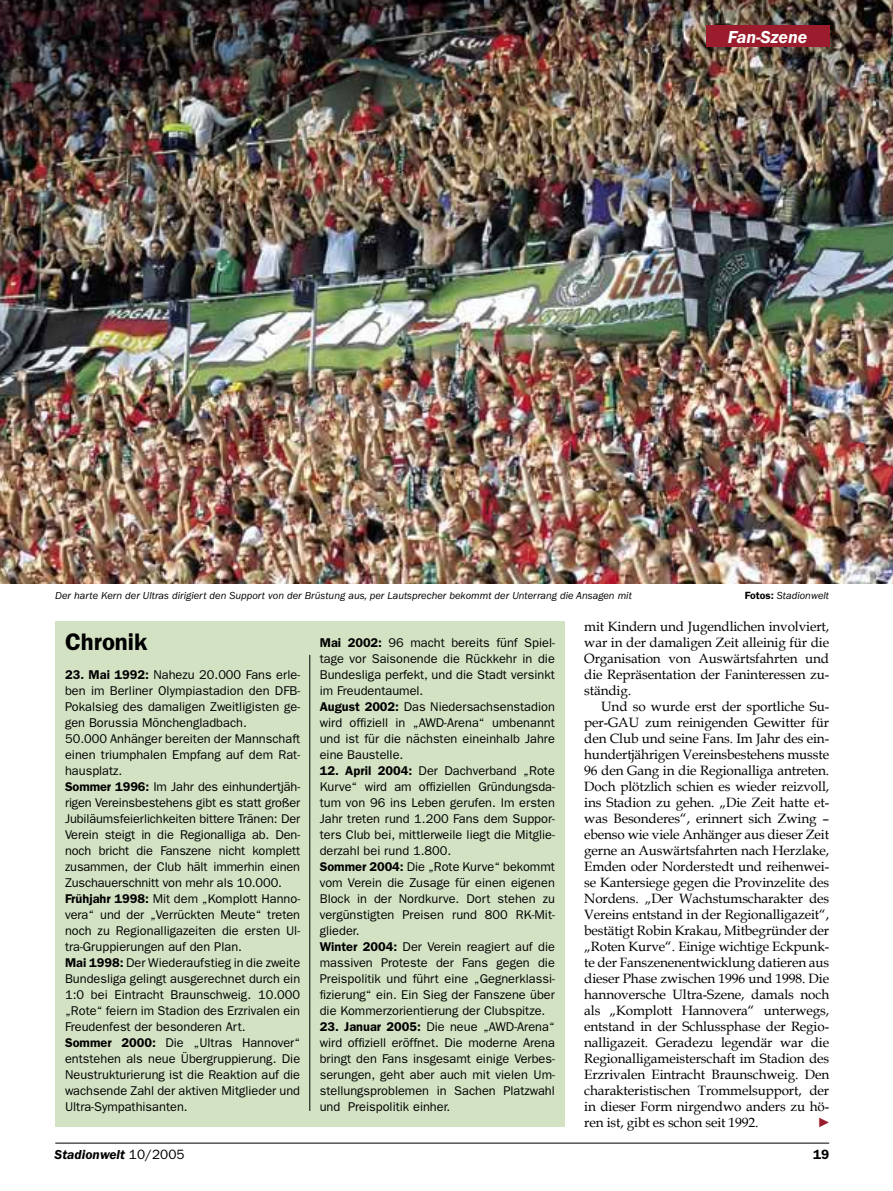
<style>
.page{position:relative;width:893px;height:1191px;background:#fff}
.page>*{position:absolute;margin:0;border:0;box-sizing:border-box;transform-origin:0 0}
.t1{font:600 24px "Franklin Gothic LT";color:#000}
.t2{font:italic 600 18px "Franklin Gothic LT";color:#fff}
.t3{font:13.5px/16px "Book Antiqua";letter-spacing:-.01em;color:#000;text-align:justify}
.t4{font:italic 600 13.5px "Franklin Gothic LT";color:#000}
.t5{font:600 13.5px "Franklin Gothic LT";color:#000}
.t6{font:12.75px/16px "Franklin Gothic LT";color:#000}
.t7{font:italic 10.5px "Franklin Gothic LT";color:#000}
.s1{font-weight:600;font-style:normal}
.s2{font-weight:600}
.s3{font-weight:400;font-style:normal}
</style>
<div class="page">
<img style="left:0;top:0;width:893px;height:583px">
<hr style="left:55px;top:51px;width:774px;height:1px;background:#000">
<hr style="left:55px;top:1142px;width:774px;height:1px;background:#000">
<div style="left:706px;top:26px;width:123px;height:21px;background:#9b1d2d"></div>
<div style="left:55px;top:621px;width:510px;height:506px;background:#d4e2c4"></div>
<hr style="left:310px;top:655px;width:1px;height:456px;background:#000">
<h2 class="t2" style="left:728px;top:27px;width:81px">Fan-Szene</h2>
<p class="t7" style="left:55px;top:590px;width:578px">Der harte Kern der Ultras dirigiert den Support von der Brüstung aus, per Lautsprecher bekommt der Unterrang die Ansagen mit</p>
<p class="t7" style="left:745px;top:590px;width:86px"><span class="s1">Fotos:</span> Stadionwelt</p>
<h1 class="t1" style="left:65px;top:627px;width:84px">Chronik</h1>
<p class="t6" style="left:65px;top:667px;width:237px"><span class="s2">23. Mai 1992:</span> Nahezu 20.000 Fans erle&shy;ben im Berliner Olympiastadion den DFB-Pokalsieg des damaligen Zweitligisten ge&shy;gen Borussia Mönchengladbach.<br>50.000 Anhänger bereiten der Mannschaft einen triumphalen Empfang auf dem Rat&shy;hausplatz.<br><span class="s2">Sommer 1996:</span> Im Jahr des einhundertjäh&shy;rigen Vereinsbestehens gibt es statt großer Jubiläumsfeierlichkeiten bittere Tränen: Der Verein steigt in die Regionalliga ab. Den&shy;noch bricht die Fanszene nicht komplett zusammen, der Club hält immerhin einen Zuschauerschnitt von mehr als 10.000.<br><span class="s2">Frühjahr 1998:</span> Mit dem „Komplott Hanno&shy;vera“ und der „Verrückten Meute“ treten noch zu Regionalligazeiten die ersten Ul&shy;tra-Gruppierungen auf den Plan.<br><span class="s2">Mai 1998:</span> Der Wiederaufstieg in die zweite Bundesliga gelingt ausgerechnet durch ein 1:0 bei Eintracht Braunschweig. 10.000 „Rote“ feiern im Stadion des Erzrivalen ein Freudenfest der besonderen Art.<br><span class="s2">Sommer 2000:</span> Die „Ultras Hannover“ entstehen als neue Übergruppierung. Die Neustrukturierung ist die Reaktion auf die wachsende Zahl der aktiven Mitglieder und Ultra-Sympathisanten.</p>
<p class="t3" style="left:584px;top:618px;width:246px">mit Kindern und Jugendlichen involviert, war in der damaligen Zeit alleinig für die Organisation von Auswärtsfahrten und die Repräsentation der Faninteressen zu&shy;ständig.</p>
<p class="t3" style="left:584px;top:698px;width:246px;text-indent:17px">Und so wurde erst der sportliche Su&shy;per-GAU zum reinigenden Gewitter für den Club und seine Fans. Im Jahr des ein&shy;hundertjährigen Vereinsbestehens musste 96 den Gang in die Regionalliga antreten.<br>Doch plötzlich schien es wieder reizvoll, ins Stadion zu gehen. „Die Zeit hatte et&shy;was Besonderes“, erinnert sich Zwing – ebenso wie viele Anhänger aus dieser Zeit gerne an Auswärtsfahrten nach Herzlake, Emden oder Norderstedt und reihenwei&shy;se Kantersiege gegen die Provinzelite des Nordens. „Der Wachstumscharakter des Vereins entstand in der Regionalligazeit“, bestätigt Robin Krakau, Mitbegründer der „Roten Kurve“. Einige wichtige Eckpunk&shy;te der Fanszenenentwicklung datieren aus dieser Phase zwischen 1996 und 1998. Die hannoversche Ultra-Szene, damals noch als „Komplott Hannovera“ unterwegs, entstand in der Schlussphase der Regio&shy;nalligazeit. Geradezu legendär war die Regionalligameisterschaft im Stadion des Erzrivalen Eintracht Braunschweig. Den charakteristischen Trommelsupport, der in dieser Form nirgendwo anders zu hö&shy;ren ist, gibt es schon seit 1992.</p>
<p class="t6" style="left:320px;top:635px;width:237px"><span class="s2">Mai 2002:</span> 96 macht bereits fünf Spiel&shy;tage vor Saisonende die Rückkehr in die Bundesliga perfekt, und die Stadt versinkt im Freudentaumel.<br><span class="s2">August 2002:</span> Das Niedersachsenstadion wird offiziell in „AWD-Arena“ umbenannt und ist für die nächsten eineinhalb Jahre eine Baustelle.</p>
<p class="t6" style="left:320px;top:762px;width:237px"><span class="s2">12. April 2004:</span> Der Dachverband „Rote Kurve“ wird am offiziellen Gründungsda&shy;tum von 96 ins Leben gerufen. Im ersten Jahr treten rund 1.200 Fans dem Suppor&shy;ters Club bei, mittlerweile liegt die Mitglie&shy;derzahl bei rund 1.800.<br><span class="s2">Sommer 2004:</span> Die „Rote Kurve“ bekommt vom Verein die Zusage für einen eigenen Block in der Nordkurve. Dort stehen zu vergünstigten Preisen rund 800 RK-Mit&shy;glieder.<br><span class="s2">Winter 2004:</span> Der Verein reagiert auf die massiven Proteste der Fans gegen die Preispolitik und führt eine „Gegnerklassi&shy;fizierung“ ein. Ein Sieg der Fanszene über die Kommerzorientierung der Clubspitze.</p>
<p class="t6" style="left:320px;top:1018px;width:237px;text-align:justify"><span class="s2">23. Januar 2005:</span> Die neue „AWD-Arena“ wird offiziell eröffnet. Die moderne Arena bringt den Fans insgesamt einige Verbes&shy;serungen, geht aber auch mit vielen Um&shy;stellungsproblemen in Sachen Platzwahl und Preispolitik einher.</p>
<p class="t4" style="left:55px;top:1146px;width:131px">Stadionwelt <span class="s3">10/2005</span></p>
<p class="t5" style="left:813px;top:1146px;width:18px">19</p>
</div>
